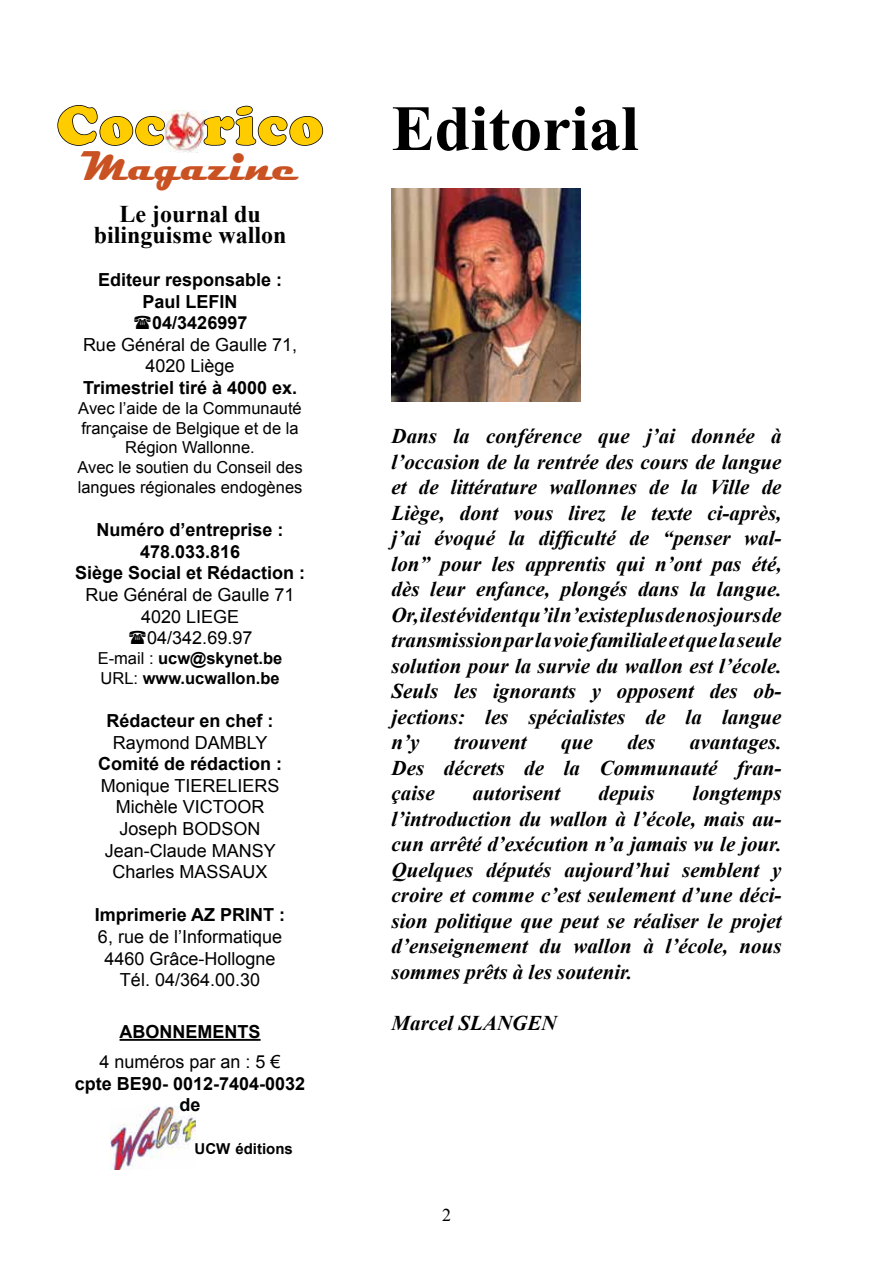
<style>
.page{position:relative;width:893px;height:1263px;background:#fff}
.page>*{position:absolute;margin:0;border:0;box-sizing:border-box;transform-origin:0 0}
.t1{font:700 64.5px "Times New Roman";color:#000}
.t2{font:54px "Cooper Black Std";letter-spacing:.03em;color:#fc0}
.t3{font:700 42px "Magneto";color:#ca5122}
.t4{font:700 24px/21px "Times New Roman";color:#000;text-align:center}
.t5{font:italic 700 21px/25.5px "Times New Roman";color:#000;text-align:justify}
.t6{font:18px/21.6px "Arial";color:#000;text-align:center}
.t7{font:700 18px/21.6px "Arial";color:#000;text-align:center}
.t8{font:18px "Times New Roman";color:#000}
.t9{font:16.5px/19.8px "Arial";color:#000;text-align:center}
.t10{font:700 16.5px/19.8px "Arial";color:#000}
.t11{font:700 15px "Arial";color:#000}
.s1{font-weight:400}
</style>
<div class="page">
<img style="left:110px;top:1107px;width:85px;height:62px">
<img style="left:166px;top:111px;width:37px;height:41px">
<hr style="left:120px;top:1039px;width:141px;height:2px;background:#000">
<svg style="left:57px;top:105px;width:109px;height:41px"></svg>
<svg style="left:203px;top:105px;width:121px;height:41px"></svg>
<img style="left:392px;top:188px;width:188px;height:213px">
<h2 class="t2" style="left:57px;top:93px;width:268px">Coc rico</h2>
<h3 class="t3" style="left:81px;top:142px;width:219px">Magazine</h3>
<p class="t4" style="left:94px;top:203px;width:194px">Le journal du bilinguisme wallon</p>
<p class="t7" style="left:98px;top:269px;width:186px">Editeur responsable :</p>
<p class="t7" style="left:143px;top:291px;width:97px">Paul LEFIN</p>
<p class="t7" style="left:152px;top:313px;width:97px">04/3426997</p>
<p class="t6" style="left:83px;top:334px;width:216px">Rue Général de Gaulle 71,<br>4020 Liège</p>
<p class="t7" style="left:83px;top:377px;width:216px">Trimestriel tiré à 4000 ex.</p>
<p class="t9" style="left:77px;top:398px;width:227px">Avec l’aide de la Communauté française de Belgique et de la<br>Région Wallonne.<br>Avec le soutien du Conseil des langues régionales endogènes</p>
<p class="t7" style="left:75px;top:520px;width:232px">Numéro d’entreprise :<br>478.033.816<br>Siège Social et Rédaction :</p>
<p class="t6" style="left:85px;top:584px;width:211px">Rue Général de Gaulle 71</p>
<p class="t6" style="left:141px;top:606px;width:100px">4020 LIEGE</p>
<p class="t6" style="left:147px;top:627px;width:107px">04/342.69.97</p>
<p class="t10" style="left:98px;top:649px;width:186px"><span class="s1">E-mail :</span> ucw@skynet.be<br><span class="s1">URL:</span> www.ucwallon.be</p>
<p class="t7" style="left:107px;top:710px;width:169px">Rédacteur en chef :</p>
<p class="t6" style="left:113px;top:732px;width:156px">Raymond DAMBLY</p>
<p class="t7" style="left:98px;top:754px;width:186px">Comité de rédaction :</p>
<p class="t6" style="left:101px;top:775px;width:180px">Monique TIERELIERS<br>Michèle VICTOOR<br>Joseph BODSON<br>Jean-Claude MANSY<br>Charles MASSAUX</p>
<p class="t7" style="left:95px;top:905px;width:192px">Imprimerie AZ PRINT :</p>
<p class="t6" style="left:98px;top:926px;width:186px">6, rue de l’Informatique<br>4460 Grâce-Hollogne<br>Tél. 04/364.00.30</p>
<p class="t7" style="left:120px;top:1021px;width:142px">ABONNEMENTS</p>
<p class="t6" style="left:99px;top:1051px;width:183px">4 numéros par an : 5 €</p>
<p class="t7" style="left:75px;top:1073px;width:232px">cpte BE90- 0012-7404-0032 de</p>
<p class="t11" style="left:195px;top:1139px;width:100px">UCW éditions</p>
<h1 class="t1" style="left:392px;top:84px;width:249px">Editorial</h1>
<p class="t5" style="left:392px;top:423px;width:392px">Dans la conférence que j’ai donnée à l’occasion de la rentrée des cours de langue et de littérature wallonnes de la Ville de Liège, dont vous lirez le texte ci-après, j’ai évoqué la difficulté de “penser wal&shy;lon” pour les apprentis qui n’ont pas été, dès leur enfance, plongés dans la langue.<br>Or, il est évident qu’il n’existe plus de nos jours de transmission par la voie familiale et que la seule solution pour la survie du wallon est l’école.<br>Seuls les ignorants y opposent des ob&shy;jections: les spécialistes de la langue n’y</p>
<p class="t5" style="left:454px;top:729px;width:74px">trouvent</p>
<p class="t5" style="left:561px;top:729px;width:33px">que</p>
<p class="t5" style="left:627px;top:729px;width:29px">des</p>
<p class="t5" style="left:392px;top:729px;width:392px;text-indent:298px">avantages.<br>Des décrets de la Communauté fran&shy;çaise</p>
<p class="t5" style="left:392px;top:780px;width:392px;text-indent:301px">longtemps l’introduction du wallon à l’école, mais au&shy;cun arrêté d’exécution n’a jamais vu le jour.<br>Quelques députés aujourd’hui semblent y croire et comme c’est seulement d’une déci&shy;sion politique que peut se réaliser le projet d’enseignement du wallon à l’école, nous sommes prêts à les soutenir.</p>
<p class="t5" style="left:392px;top:1009px;width:167px">Marcel SLANGEN</p>
<p class="t5" style="left:473px;top:780px;width:89px">autorisent</p>
<p class="t5" style="left:599px;top:780px;width:58px">depuis</p>
<p class="t8" style="left:442px;top:1203px;width:10px">2</p>
</div>
